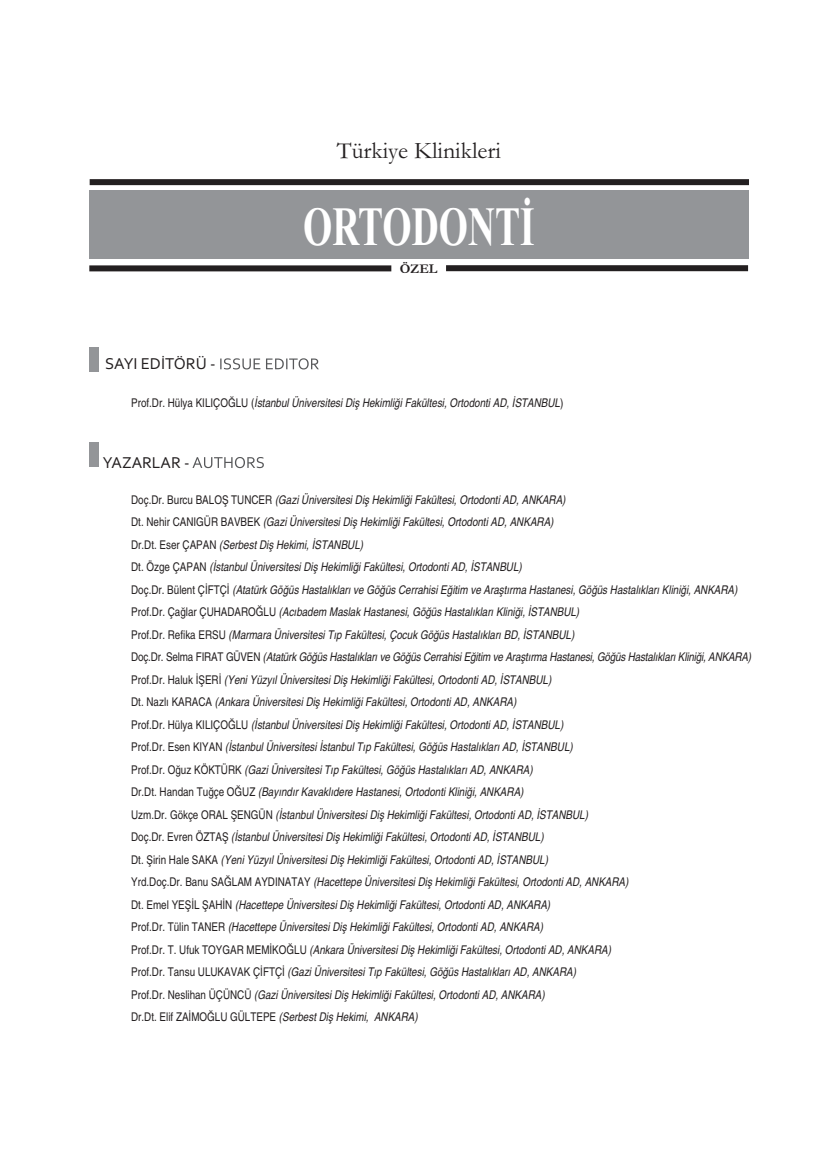
<style>
.page{position:relative;width:838px;height:1170px;background:#fff}
.page>*{position:absolute;margin:0;border:0;box-sizing:border-box;transform-origin:0 0}
.t1{font:700 55.35px "Times New Roman";color:#fff;scale:.68 1}
.t2{font:24px "Garamond";color:#231f20}
.t3{font:16.5px "Corbel";color:#231f20}
.t4{font:700 13.5px "Garamond";color:#231f20}
.t5{font:italic condensed 12px/22.5px "Helvetica";color:#231f20}
.s1{font-style:normal}
</style>
<div class="page">
<div style="left:89px;top:191px;width:659px;height:68px;background:#939598"></div>
<div style="left:90px;top:179px;width:659px;height:6px;background:#231f20"></div>
<div style="left:89px;top:265px;width:302px;height:6px;background:#231f20"></div>
<div style="left:446px;top:265px;width:302px;height:6px;background:#231f20"></div>
<div style="left:89px;top:347px;width:10px;height:25px;background:#939598"></div>
<svg style="left:220px;top:358px;width:67px;height:11px"></svg>
<div style="left:89px;top:441px;width:10px;height:25px;background:#939598"></div>
<svg style="left:192px;top:457px;width:72px;height:11px"></svg>
<h3 class="t3" style="left:105px;top:354px;width:112px">SAYI EDİTÖRÜ -</h3>
<h2 class="t2" style="left:337px;top:136px;width:165px">Türkiye Klinikleri</h2>
<h1 class="t1" style="left:303px;top:193px;width:342px">ORTODONTİ</h1>
<p class="t4" style="left:399px;top:260px;width:39px">ÖZEL</p>
<p class="t5" style="left:131px;top:391px;width:434px"><span class="s1">Prof.Dr. Hülya KILIÇOĞLU (</span>İstanbul Üniversitesi Diş Hekimliği Fakültesi, Ortodonti AD, İSTANBUL<span class="s1">)</span></p>
<h3 class="t3" style="left:103px;top:452px;width:88px">YAZARLAR -</h3>
<p class="t5" style="left:131px;top:488px;width:621px"><span class="s1">Doç.Dr. Burcu BALOŞ TUNCER</span> (Gazi Üniversitesi Diş Hekimliği Fakültesi, Ortodonti AD, ANKARA)<br><span class="s1">Dt. Nehir CANIGÜR BAVBEK</span> (Gazi Üniversitesi Diş Hekimliği Fakültesi, Ortodonti AD, ANKARA)<br><span class="s1">Dr.Dt. Eser ÇAPAN</span> (Serbest Diş Hekimi, İSTANBUL)<br><span class="s1">Dt. Özge ÇAPAN</span> (İstanbul Üniversitesi Diş Hekimliği Fakültesi, Ortodonti AD, İSTANBUL)<br><span class="s1">Doç.Dr. Bülent ÇİFTÇİ</span> (Atatürk Göğüs Hastalıkları ve Göğüs Cerrahisi Eğitim ve Araştırma Hastanesi, Göğüs Hastalıkları Kliniği, ANKARA)<br><span class="s1">Prof.Dr. Çağlar ÇUHADAROĞLU</span> (Acıbadem Maslak Hastanesi, Göğüs Hastalıkları Kliniği, İSTANBUL)<br><span class="s1">Prof.Dr. Refika ERSU</span> (Marmara Üniversitesi Tıp Fakültesi, Çocuk Göğüs Hastalıkları BD, İSTANBUL)<br><span class="s1">Doç.Dr. Selma FIRAT GÜVEN</span> (Atatürk Göğüs Hastalıkları ve Göğüs Cerrahisi Eğitim ve Araştırma Hastanesi, Göğüs Hastalıkları Kliniği, ANKARA)<br><span class="s1">Prof.Dr. Haluk İŞERİ</span> (Yeni Yüzyıl Üniversitesi Diş Hekimliği Fakültesi, Ortodonti AD, İSTANBUL)<br><span class="s1">Dt. Nazlı KARACA</span> (Ankara Üniversitesi Diş Hekimliği Fakültesi, Ortodonti AD, ANKARA)<br><span class="s1">Prof.Dr. Hülya KILIÇOĞLU</span> (İstanbul Üniversitesi Diş Hekimliği Fakültesi, Ortodonti AD, İSTANBUL)<br><span class="s1">Prof.Dr. Esen KIYAN</span> (İstanbul Üniversitesi İstanbul Tıp Fakültesi, Göğüs Hastalıkları AD, İSTANBUL)<br><span class="s1">Prof.Dr. Oğuz KÖKTÜRK</span> (Gazi Üniversitesi Tıp Fakültesi, Göğüs Hastalıkları AD, ANKARA)<br><span class="s1">Dr.Dt. Handan Tuğçe OĞUZ</span> (Bayındır Kavaklıdere Hastanesi, Ortodonti Kliniği, ANKARA)<br><span class="s1">Uzm.Dr. Gökçe ORAL ŞENGÜN</span> (İstanbul Üniversitesi Diş Hekimliği Fakültesi, Ortodonti AD, İSTANBUL)<br><span class="s1">Doç.Dr. Evren ÖZTAŞ</span> (İstanbul Üniversitesi Diş Hekimliği Fakültesi, Ortodonti AD, İSTANBUL)<br><span class="s1">Dt. Şirin Hale SAKA</span> (Yeni Yüzyıl Üniversitesi Diş Hekimliği Fakültesi, Ortodonti AD, İSTANBUL)<br><span class="s1">Yrd.Doç.Dr. Banu SAĞLAM AYDINATAY</span> (Hacettepe Üniversitesi Diş Hekimliği Fakültesi, Ortodonti AD, ANKARA)<br><span class="s1">Dt. Emel YEŞİL ŞAHİN</span> (Hacettepe Üniversitesi Diş Hekimliği Fakültesi, Ortodonti AD, ANKARA)<br><span class="s1">Prof.Dr. Tülin TANER</span> (Hacettepe Üniversitesi Diş Hekimliği Fakültesi, Ortodonti AD, ANKARA)<br><span class="s1">Prof.Dr. T. Ufuk TOYGAR MEMİKOĞLU</span> (Ankara Üniversitesi Diş Hekimliği Fakültesi, Ortodonti AD, ANKARA)<br><span class="s1">Prof.Dr. Tansu ULUKAVAK ÇİFTÇİ</span> (Gazi Üniversitesi Tıp Fakültesi, Göğüs Hastalıkları AD, ANKARA)<br><span class="s1">Prof.Dr. Neslihan ÜÇÜNCÜ</span> (Gazi Üniversitesi Diş Hekimliği Fakültesi, Ortodonti AD, ANKARA)<br><span class="s1">Dr.Dt. Elif ZAİMOĞLU GÜLTEPE</span> (Serbest Diş Hekimi, ANKARA)</p>
</div>
